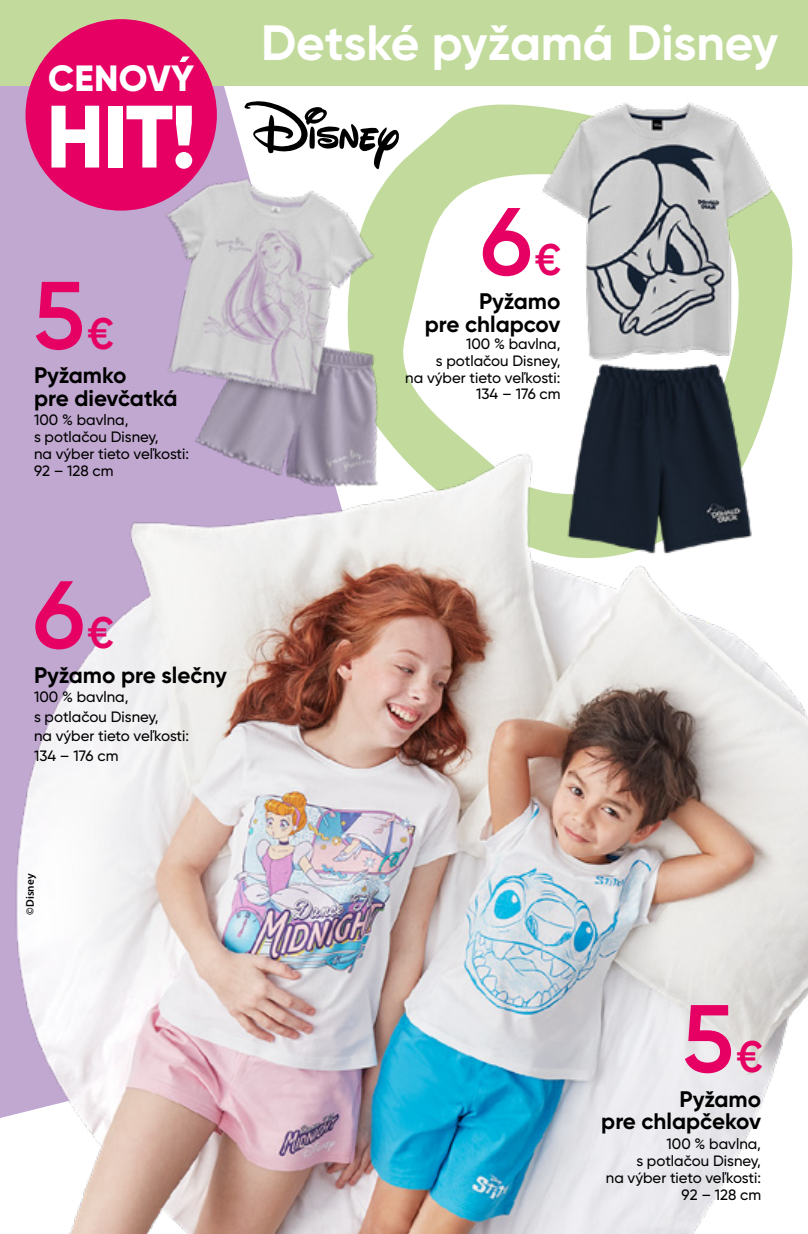
<style>
.page{position:relative;width:808px;height:1234px;background:#fff}
.page>*{position:absolute;margin:0;border:0;box-sizing:border-box;transform-origin:0 0}
.t1{font:600 95.7px "Gilroy";color:#e60064}
.t2{font:800 88.2px "Gilroy";color:#fff}
.t3{font:700 49.5px "Gilroy";letter-spacing:-.005em;color:#fff}
.t4{font:800 36.45px "Gilroy";letter-spacing:.01em;color:#fff}
.t5{font:700 22.5px/22.5px "Gilroy";color:#000;text-align:right}
.t6{font:500 15px/16.8px "Gilroy";color:#000;text-align:right}
.t7{font:600 11.25px "Myriad Pro";letter-spacing:.01em;color:#000}
.s1{font-size:44.1px}
</style>
<div class="page">
<svg style="left:0;top:85px;width:328px;height:359px;background:#c4add2"></svg>
<svg style="left:328px;top:85px;width:473px;height:359px"></svg>
<div style="left:0;top:0;width:808px;height:85px;background:#c2db9d"></div>
<svg style="left:244px;top:101px;width:155px;height:15px"></svg>
<img style="left:0;top:444px;width:808px;height:789px">
<img style="left:87px;top:116px;width:377px;height:426px">
<img style="left:555px;top:389px;width:209px;height:196px">
<img style="left:525px;top:85px;width:262px;height:304px">
<div style="left:26px;top:19px;width:191px;height:191px;background:#e60064;border-radius:50%"></div>
<svg style="left:180px;top:56px;width:10px;height:6px"></svg>
<h3 class="t4" style="left:48px;top:55px;width:148px">CENOVY</h3>
<h2 class="t2" style="left:46px;top:81px;width:152px">HIT!</h2>
<h1 class="t1" style="left:33px;top:256px;width:83px">5<span class="s1">€</span></h1>
<h3 class="t5" style="left:34px;top:364px;width:145px;text-align:left">Pyžamko<br>pre dievčatká</h3>
<p class="t6" style="left:34px;top:411px;width:157px;text-align:left">100 % bavlna,<br>s potlačou Disney,<br>na výber tieto veľkosti:<br>92 – 128 cm</p>
<h3 class="t3" style="left:261px;top:12px;width:518px">Detské pyžamá Disney</h3>
<h1 class="t1" style="left:480px;top:182px;width:83px">6<span class="s1">€</span></h1>
<h3 class="t5" style="left:425px;top:290px;width:137px">Pyžamo<br>pre chlapcov</h3>
<p class="t6" style="left:405px;top:335px;width:157px">100 % bavlna,<br>s potlačou Disney,<br>na výber tieto veľkosti:<br>134 – 176 cm</p>
<h1 class="t1" style="left:33px;top:555px;width:83px">6<span class="s1">€</span></h1>
<h3 class="t5" style="left:34px;top:663px;width:194px">Pyžamo pre slečny</h3>
<p class="t6" style="left:34px;top:686px;width:157px;line-height:19.5px;text-align:left">100 % bavlna,<br>s potlačou Disney,<br>na výber tieto veľkosti:<br>134 – 176 cm</p>
<p class="t7" style="left:23px;top:914px;width:43px;rotate:-90deg">©Disney</p>
<h1 class="t1" style="left:682px;top:978px;width:83px">5<span class="s1">€</span></h1>
<h3 class="t5" style="left:601px;top:1087px;width:161px">Pyžamo<br>pre chlapčekov</h3>
<p class="t6" style="left:606px;top:1134px;width:157px">100 % bavlna,<br>s potlačou Disney,<br>na výber tieto veľkosti:<br>92 – 128 cm</p>
</div>
